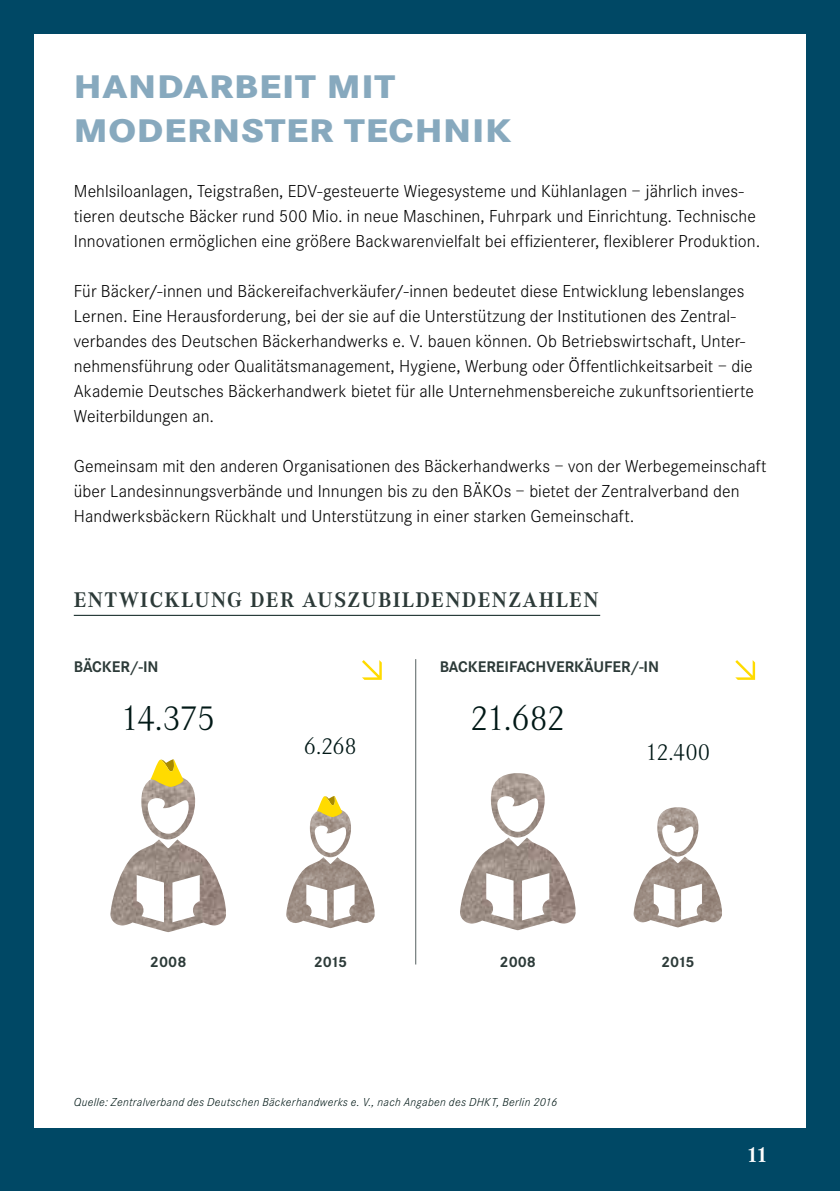
<style>
.page{position:relative;width:840px;height:1191px;background:#fff}
.page>*{position:absolute;margin:0;border:0;box-sizing:border-box;transform-origin:0 0}
.t1{font:300 36px "Corporate A";letter-spacing:-.04em;color:#011816}
.t2{font:800 34px/44px "Corporate S";letter-spacing:.02em;color:#87a9be;scale:1.1 1}
.t3{font:300 24px "Corporate A";letter-spacing:-.015em;color:#011816}
.t4{font:700 22px "Corporate A";letter-spacing:.06em;color:#2c3a38}
.t5{font:700 22px "Corporate A";color:#fff}
.t6{font:300 18px/25px "Corporate S";letter-spacing:.005em;color:#000}
.t7{font:700 16px "Corporate S";color:#2c3a38}
.t8{font:700 15.6px "Corporate S";color:#2c3a38}
.t9{font:italic 300 12px "Corporate S";letter-spacing:.03em;color:#011816}
</style>
<div class="page">
<div style="left:0;top:0;width:839px;height:1191px;background:#004865"></div>
<div style="left:34px;top:34px;width:771px;height:1093px;background:#fff"></div>
<hr style="left:415px;top:659px;width:1px;height:305px;background:#566160">
<img style="left:110px;top:839px;width:116px;height:93px">
<img style="left:141px;top:778px;width:54px;height:61px">
<svg style="left:150px;top:759px;width:33px;height:28px"></svg>
<img style="left:286px;top:857px;width:88px;height:71px">
<img style="left:309px;top:810px;width:42px;height:47px">
<svg style="left:317px;top:796px;width:25px;height:21px"></svg>
<img style="left:460px;top:837px;width:115px;height:93px">
<img style="left:490px;top:773px;width:54px;height:64px">
<img style="left:633px;top:856px;width:88px;height:71px">
<img style="left:657px;top:807px;width:41px;height:49px">
<svg style="left:362px;top:660px;width:19px;height:20px"></svg>
<svg style="left:735px;top:660px;width:19px;height:20px"></svg>
<hr style="left:74px;top:615px;width:526px;height:1px;background:#011816">
<h2 class="t2" style="left:74px;top:65px;width:399px">HANDARBEIT MIT<br>MODERNSTER TECHNIK</h2>
<p class="t6" style="left:74px;top:179px;width:687px">Mehlsiloanlagen, Teigstraßen, EDV-gesteuerte Wiegesysteme und Kühlanlagen – jährlich inves&shy;tieren deutsche Bäcker rund 500 Mio. in neue Maschinen, Fuhrpark und Einrichtung. Technische<br>Innovationen ermöglichen eine größere Backwarenvielfalt bei effizienterer, flexiblerer Produktion.</p>
<p class="t6" style="left:74px;top:279px;width:681px">Für Bäcker/-innen und Bäckereifachverkäufer/-innen bedeutet diese Entwicklung lebenslanges Lernen. Eine Herausforderung, bei der sie auf die Unterstützung der Institutionen des Zentral&shy;verbandes des Deutschen Bäckerhandwerks e. V. bauen können. Ob Betriebswirtschaft, Unter&shy;nehmensführung oder Qualitätsmanagement, Hygiene, Werbung oder Öffentlichkeitsarbeit – die Akademie Deutsches Bäckerhandwerk bietet für alle Unternehmensbereiche zukunftsorientierte Weiterbildungen an.</p>
<p class="t6" style="left:74px;top:454px;width:694px">Gemeinsam mit den anderen Organisationen des Bäckerhandwerks – von der Werbegemeinschaft über Landesinnungsverbände und Innungen bis zu den BÄKOs – bietet der Zentralverband den<br>Handwerksbäckern Rückhalt und Unterstützung in einer starken Gemeinschaft.</p>
<p class="t4" style="left:74px;top:587px;width:526px">ENTWICKLUNG DER AUSZUBILDENDENZAHLEN</p>
<p class="t7" style="left:74px;top:657px;width:86px">BÄCKER/-IN</p>
<p class="t7" style="left:439px;top:658px;width:221px">BACKEREIFACHVERKÄUFER/-IN</p>
<h1 class="t1" style="left:121px;top:698px;width:96px">14.375</h1>
<h1 class="t1" style="left:470px;top:698px;width:97px">21.682</h1>
<h3 class="t3" style="left:304px;top:732px;width:55px">6.268</h3>
<h3 class="t3" style="left:645px;top:738px;width:66px">12.400</h3>
<p class="t8" style="left:150px;top:953px;width:38px">2008</p>
<p class="t8" style="left:313px;top:953px;width:35px">2015</p>
<p class="t8" style="left:499px;top:953px;width:38px">2008</p>
<p class="t8" style="left:660px;top:953px;width:35px">2015</p>
<p class="t9" style="left:74px;top:1094px;width:484px">Quelle: Zentralverband des Deutschen Bäckerhandwerks e. V., nach Angaben des DHKT, Berlin 2016</p>
<p class="t5" style="left:746px;top:1142px;width:23px">11</p>
</div>
